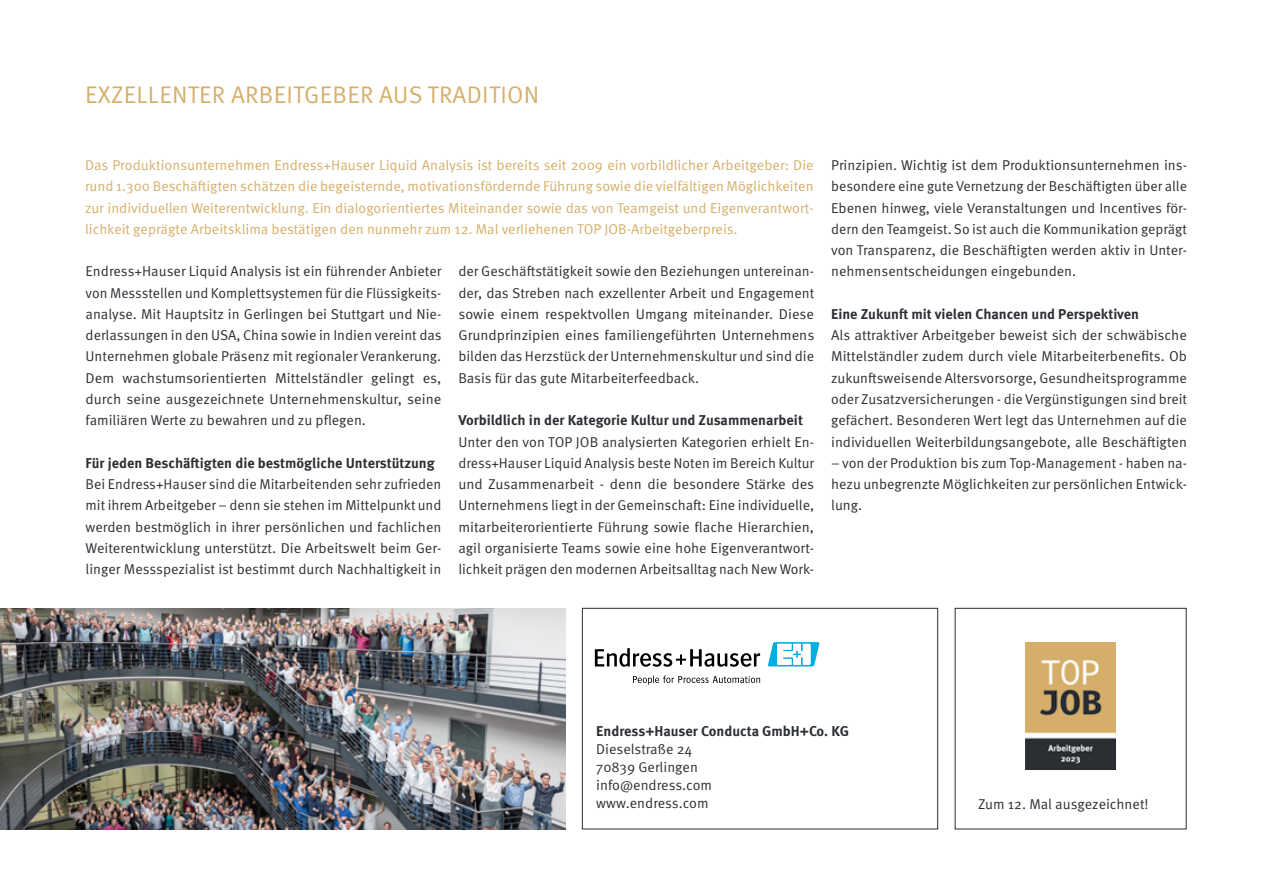
<style>
.page{position:relative;width:1263px;height:893px;background:#fff}
.page>*{position:absolute;margin:0;border:0;box-sizing:border-box;transform-origin:0 0}
.t1{font:24px "Meta OT";letter-spacing:.01em;color:#d5af6a}
.t2{font:14.25px/21.3px "Meta OT";color:#2c2f33;text-align:justify}
.t3{font:14.25px/21.3px "Meta OT";color:#d5af6a;text-align:justify}
.t4{font:700 14.25px "Meta OT";color:#2c2f33}
</style>
<div class="page">
<img style="left:0;top:608px;width:565px;height:221px">
<div style="left:582px;top:608px;width:356px;height:221px;border:1px solid #2c2f33"></div>
<img style="left:1025px;top:642px;width:91px;height:128px">
<svg style="left:595px;top:648px;width:165px;height:19px"></svg>
<svg style="left:768px;top:642px;width:51px;height:24px"></svg>
<svg style="left:633px;top:675px;width:127px;height:10px"></svg>
<h1 class="t1" style="left:85px;top:81px;width:456px">EXZELLENTER ARBEITGEBER AUS TRADITION</h1>
<p class="t3" style="left:85px;top:155px;width:730px">Das Produktionsunternehmen Endress+Hauser Liquid Analysis ist bereits seit 2009 ein vorbildlicher Arbeitgeber: Die rund 1.300 Beschäftigten schätzen die begeisternde, motivationsfördernde Führung sowie die vielfältigen Möglichkeiten zur individuellen Weiterentwicklung. Ein dialogorientiertes Miteinander sowie das von Teamgeist und Eigenverantwort&shy;lichkeit geprägte Arbeitsklima bestätigen den nunmehr zum 12. Mal verliehenen TOP JOB-Arbeitgeberpreis.</p>
<p class="t2" style="left:86px;top:261px;width:357px">Endress+Hauser Liquid Analysis ist ein führender Anbieter von Messstellen und Komplettsystemen für die Flüssigkeits&shy;analyse. Mit Hauptsitz in Gerlingen bei Stuttgart und Nie&shy;derlassungen in den USA, China sowie in Indien vereint das Unternehmen globale Präsenz mit regionaler Verankerung.<br>Dem wachstumsorientierten Mittelständler gelingt es, durch seine ausgezeichnete Unternehmenskultur, seine familiären Werte zu bewahren und zu pflegen.</p>
<p class="t4" style="left:86px;top:454px;width:351px">Für jeden Beschäftigten die bestmögliche Unterstützung</p>
<p class="t2" style="left:86px;top:474px;width:357px">Bei Endress+Hauser sind die Mitarbeitenden sehr zufrieden mit ihrem Arbeitgeber – denn sie stehen im Mittelpunkt und werden bestmöglich in ihrer persönlichen und fachlichen Weiterentwicklung unterstützt. Die Arbeitswelt beim Ger&shy;linger Messspezialist ist bestimmt durch Nachhaltigkeit in</p>
<p class="t2" style="left:458px;top:261px;width:357px">der Geschäftstätigkeit sowie den Beziehungen untereinan&shy;der, das Streben nach exzellenter Arbeit und Engagement sowie einem respektvollen Umgang miteinander. Diese Grundprinzipien eines familiengeführten Unternehmens bilden das Herzstück der Unternehmenskultur und sind die Basis für das gute Mitarbeiterfeedback.</p>
<p class="t4" style="left:458px;top:411px;width:346px">Vorbildlich in der Kategorie Kultur und Zusammenarbeit</p>
<p class="t2" style="left:458px;top:431px;width:357px">Unter den von TOP JOB analysierten Kategorien erhielt En&shy;dress+Hauser Liquid Analysis beste Noten im Bereich Kultur und Zusammenarbeit - denn die besondere Stärke des Unternehmens liegt in der Gemeinschaft: Eine individuelle, mitarbeiterorientierte Führung sowie flache Hierarchien, agil organisierte Teams sowie eine hohe Eigenverantwort&shy;lichkeit prägen den modernen Arbeitsalltag nach New Work-</p>
<p class="t2" style="left:831px;top:155px;width:357px">Prinzipien. Wichtig ist dem Produktionsunternehmen ins&shy;besondere eine gute Vernetzung der Beschäftigten über alle Ebenen hinweg, viele Veranstaltungen und Incentives för&shy;dern den Teamgeist. So ist auch die Kommunikation geprägt von Transparenz, die Beschäftigten werden aktiv in Unter&shy;nehmensentscheidungen eingebunden.</p>
<p class="t4" style="left:831px;top:305px;width:309px">Eine Zukunft mit vielen Chancen und Perspektiven</p>
<p class="t2" style="left:831px;top:325px;width:357px">Als attraktiver Arbeitgeber beweist sich der schwäbische Mittelständler zudem durch viele Mitarbeiterbenefits. Ob zukunftsweisende Altersvorsorge, Gesundheitsprogramme oder Zusatzversicherungen - die Vergünstigungen sind breit gefächert. Besonderen Wert legt das Unternehmen auf die individuellen Weiterbildungsangebote, alle Beschäftigten</p>
<p class="t2" style="left:831px;top:452px;width:357px">– von der Produktion bis zum Top-Management - haben na&shy;hezu unbegrenzte Möglichkeiten zur persönlichen Entwick&shy;lung.</p>
<p class="t4" style="left:596px;top:722px;width:254px">Endress+Hauser Conducta GmbH+Co. KG</p>
<p class="t2" style="left:596px;top:740px;width:117px;line-height:18px;text-align:left">Dieselstraße 24<br>70839 Gerlingen info@endress.com www.endress.com</p>
<p class="t2" style="left:978px;top:793px;width:172px">Zum 12. Mal ausgezeichnet!</p>
</div>
